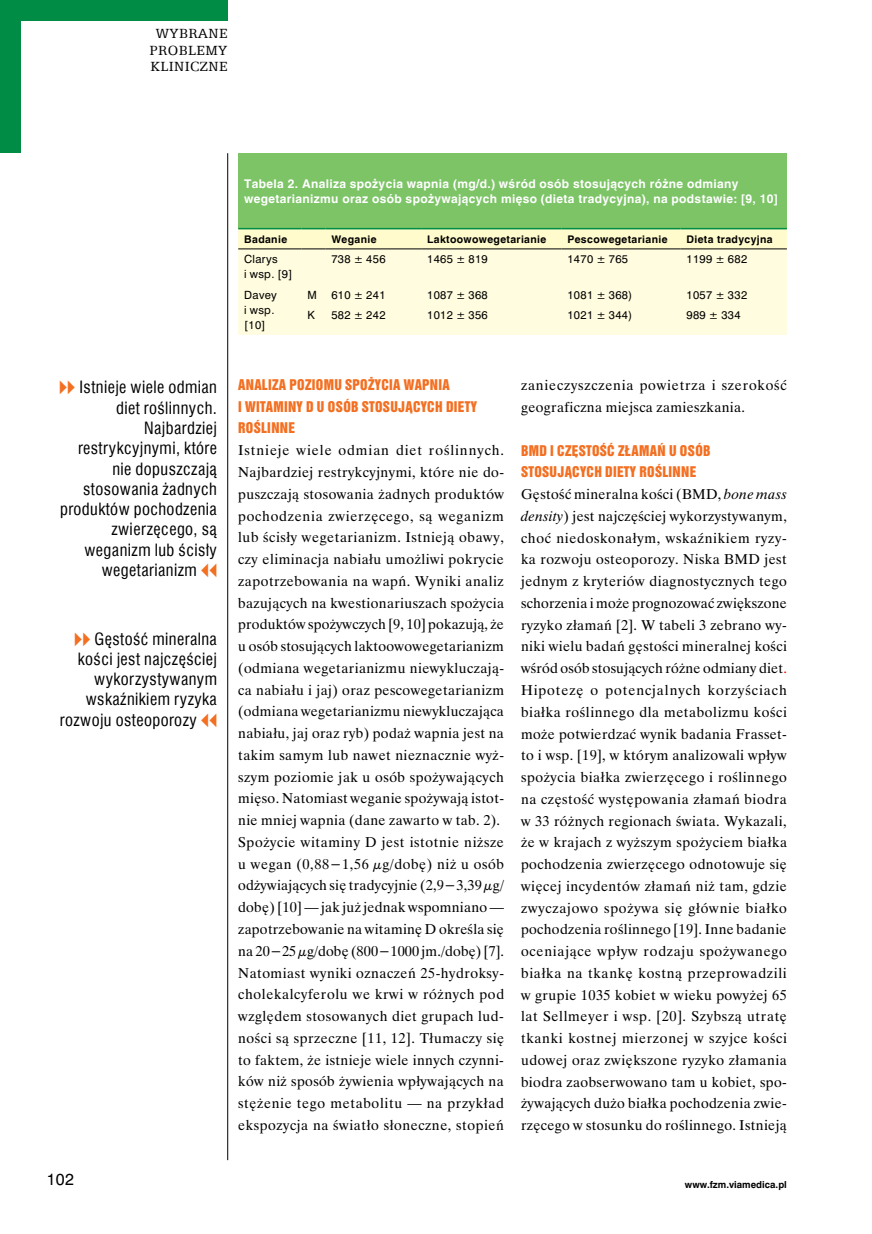
<style>
.page{position:relative;width:872px;height:1234px;background:#fff}
.page>*{position:absolute;margin:0;border:0;box-sizing:border-box;transform-origin:0 0}
.t1{font:16.5px/20.2px "Swis 721 Cn EU";letter-spacing:.025em;color:#000;text-align:right}
.t2{font:15px/16.5px "Egyptian 505 EU";letter-spacing:.03em;color:#000;text-align:center}
.t3{font:15px "Swis 721 PL";color:#000}
.t4{font:14.25px/21.8px "Time Ibis EE";letter-spacing:.03em;color:#000}
.t5{font:14.25px/21.8px "Time Ibis EE";letter-spacing:.055em;color:#000}
.t6{font:13.5px/21.8px "Swis 921 EU";letter-spacing:.025em;color:#f36f21}
.t7{font:700 12px/15px "Switzerland";letter-spacing:.03em;color:#fff}
.t8{font:10.5px/15px "Swis 721 PL";letter-spacing:.03em;color:#000}
.t9{font:700 10.5px "Switzerland";letter-spacing:.035em;color:#000}
.t10{font:700 9px "Swis 721 PL";color:#000}
.s1{font-family:"Newspaper Pi PL";color:#f36f21}
.s2{font-style:italic}
.s3{color:#f00}
</style>
<div class="page">
<hr style="left:227px;top:153px;width:1px;height:1006px;background:#000">
<div style="left:0;top:0;width:227px;height:21px;background:#008c44"></div>
<div style="left:0;top:0;width:21px;height:153px;background:#008c44"></div>
<div style="left:238px;top:153px;width:549px;height:75px;background:#7cc466"></div>
<div style="left:238px;top:249px;width:549px;height:86px;background:#fffcdf"></div>
<svg style="left:238px;top:228px;width:549px;height:21px;background:#ebf1c1"></svg>
<hr style="left:325px;top:248px;width:96px;height:1px;background:#000">
<hr style="left:421px;top:248px;width:140px;height:1px;background:#000">
<hr style="left:561px;top:248px;width:119px;height:1px;background:#000">
<hr style="left:680px;top:248px;width:107px;height:1px;background:#000">
<p class="t2" style="left:149px;top:25px;width:79px">WYBRANE<br>PROBLEMY<br>KLINICZNE</p>
<p class="t1" style="left:59px;top:377px;width:159px"><span class="s1">VV</span> Istnieje wiele odmian diet roślinnych.<br>Najbardziej restrykcyjnymi, które nie dopuszczają stosowania żadnych produktów pochodzenia zwierzęcego, są weganizm lub ścisły wegetarianizm <span class="s1">CC</span></p>
<p class="t1" style="left:60px;top:628px;width:159px"><span class="s1">VV</span> Gęstość mineralna kości jest najczęściej wykorzystywanym wskaźnikiem ryzyka rozwoju osteoporozy <span class="s1">CC</span></p>
<p class="t7" style="left:244px;top:176px;width:535px">Tabela 2. Analiza spożycia wapnia (mg/d.) wśród osób stosujących różne odmiany wegetarianizmu oraz osób spożywających mięso (dieta tradycyjna), na podstawie: [9, 10]</p>
<p class="t9" style="left:244px;top:233px;width:44px">Badanie</p>
<p class="t9" style="left:331px;top:233px;width:47px">Weganie</p>
<p class="t9" style="left:427px;top:233px;width:121px">Laktoowowegetarianie</p>
<p class="t9" style="left:567px;top:233px;width:102px">Pescowegetarianie</p>
<p class="t9" style="left:686px;top:233px;width:88px">Dieta tradycyjna</p>
<p class="t8" style="left:244px;top:252px;width:50px">Clarys<br>i wsp. [9]</p>
<p class="t8" style="left:331px;top:252px;width:56px">738 ± 456</p>
<p class="t8" style="left:427px;top:252px;width:62px">1465 ± 819</p>
<p class="t8" style="left:567px;top:252px;width:62px">1470 ± 765</p>
<p class="t8" style="left:686px;top:252px;width:62px">1199 ± 682</p>
<p class="t8" style="left:244px;top:287px;width:34px">Davey i wsp. [10]</p>
<p class="t8" style="left:307px;top:287px;width:11px">M</p>
<p class="t8" style="left:331px;top:287px;width:56px">610 ± 241</p>
<p class="t8" style="left:427px;top:287px;width:62px">1087 ± 368</p>
<p class="t8" style="left:567px;top:287px;width:66px">1081 ± 368)</p>
<p class="t8" style="left:686px;top:287px;width:62px">1057 ± 332</p>
<p class="t8" style="left:307px;top:307px;width:9px">K</p>
<p class="t8" style="left:331px;top:307px;width:56px">582 ± 242</p>
<p class="t8" style="left:427px;top:307px;width:62px">1012 ± 356</p>
<p class="t8" style="left:567px;top:307px;width:66px">1021 ± 344)</p>
<p class="t8" style="left:686px;top:307px;width:56px">989 ± 334</p>
<p class="t6" style="left:238px;top:373px;width:240px">ANALIZA POZIOMU SPOŻYCIA WAPNIA<br>I WITAMINY D U OSÓB STOSUJĄCYCH DIETY<br>ROŚLINNE</p>
<p class="t4" style="left:238px;top:439px;width:267px">Istnieje wiele odmian diet roślinnych.<br>Najbardziej restrykcyjnymi, które nie do&shy;puszczają stosowania żadnych produktów pochodzenia zwierzęcego, są weganizm lub ścisły wegetarianizm. Istnieją obawy, czy eliminacja nabiału umożliwi pokrycie zapotrzebowania na wapń. Wyniki analiz bazujących na kwestionariuszach spożycia produktów spożywczych [9, 10] pokazują, że u osób stosujących laktoowowegetarianizm (odmiana wegetarianizmu niewykluczają&shy;ca nabiału i jaj) oraz pescowegetarianizm (odmiana wegetarianizmu niewykluczająca nabiału, jaj oraz ryb) podaż wapnia jest na takim samym lub nawet nieznacznie wyż&shy;szym poziomie jak u osób spożywających mięso. Natomiast weganie spożywają istot&shy;nie mniej wapnia (dane zawarto w tab. 2).<br>Spożycie witaminy D jest istotnie niższe u wegan (0,88−1,56 µg/dobę) niż u osób odżywiających się tradycyjnie (2,9−3,39 µg/ dobę) [10] — jak już jednak wspomniano — zapotrzebowanie na witaminę D określa się na 20−25 µg/dobę (800−1000 jm./dobę) [7].<br>Natomiast wyniki oznaczeń 25-hydroksy&shy;cholekalcyferolu we krwi w różnych pod względem stosowanych diet grupach lud&shy;ności są sprzeczne [11, 12]. Tłumaczy się to faktem, że istnieje wiele innych czynni&shy;ków niż sposób żywienia wpływających na stężenie tego metabolitu — na przykład ekspozycja na światło słoneczne, stopień</p>
<p class="t5" style="left:521px;top:374px;width:267px">zanieczyszczenia powietrza i szerokość geograficzna miejsca zamieszkania.</p>
<p class="t6" style="left:521px;top:439px;width:191px">BM D I CZĘSTOŚĆ ZŁAMAŃ U OSÓB<br>STOSUJĄCYCH DIETY ROŚLINNE</p>
<p class="t4" style="left:521px;top:483px;width:267px;text-align:justify">Gęstość mineralna kości (BMD, <span class="s2">bone mass density</span>) jest najczęściej wykorzystywanym, choć niedoskonałym, wskaźnikiem ryzy&shy;ka rozwoju osteoporozy. Niska BMD jest jednym z kryteriów diagnostycznych tego schorzenia i może prognozować zwiększone ryzyko złamań [2]. W tabeli 3 zebrano wy&shy;niki wielu badań gęstości mineralnej kości wśród osób stosujących różne odmiany diet<span class="s3">.<br></span>Hipotezę o potencjalnych korzyściach białka roślinnego dla metabolizmu kości może potwierdzać wynik badania Frasset&shy;to i wsp. [19], w którym analizowali wpływ spożycia białka zwierzęcego i roślinnego na częstość występowania złamań biodra w 33 różnych regionach świata. Wykazali, że w krajach z wyższym spożyciem białka pochodzenia zwierzęcego odnotowuje się więcej incydentów złamań niż tam, gdzie zwyczajowo spożywa się głównie białko pochodzenia roślinnego [19]. Inne badanie oceniające wpływ rodzaju spożywanego białka na tkankę kostną przeprowadzili w grupie 1035 kobiet w wieku powyżej 65 lat Sellmeyer i wsp. [20]. Szybszą utratę tkanki kostnej mierzonej w szyjce kości udowej oraz zwiększone ryzyko złamania biodra zaobserwowano tam u kobiet, spo&shy;żywających dużo białka pochodzenia zwie&shy;rzęcego w stosunku do roślinnego. Istnieją</p>
<p class="t3" style="left:47px;top:1169px;width:29px">102</p>
<p class="t10" style="left:685px;top:1178px;width:103px">www.fzm.viamedica.pl</p>
</div>
